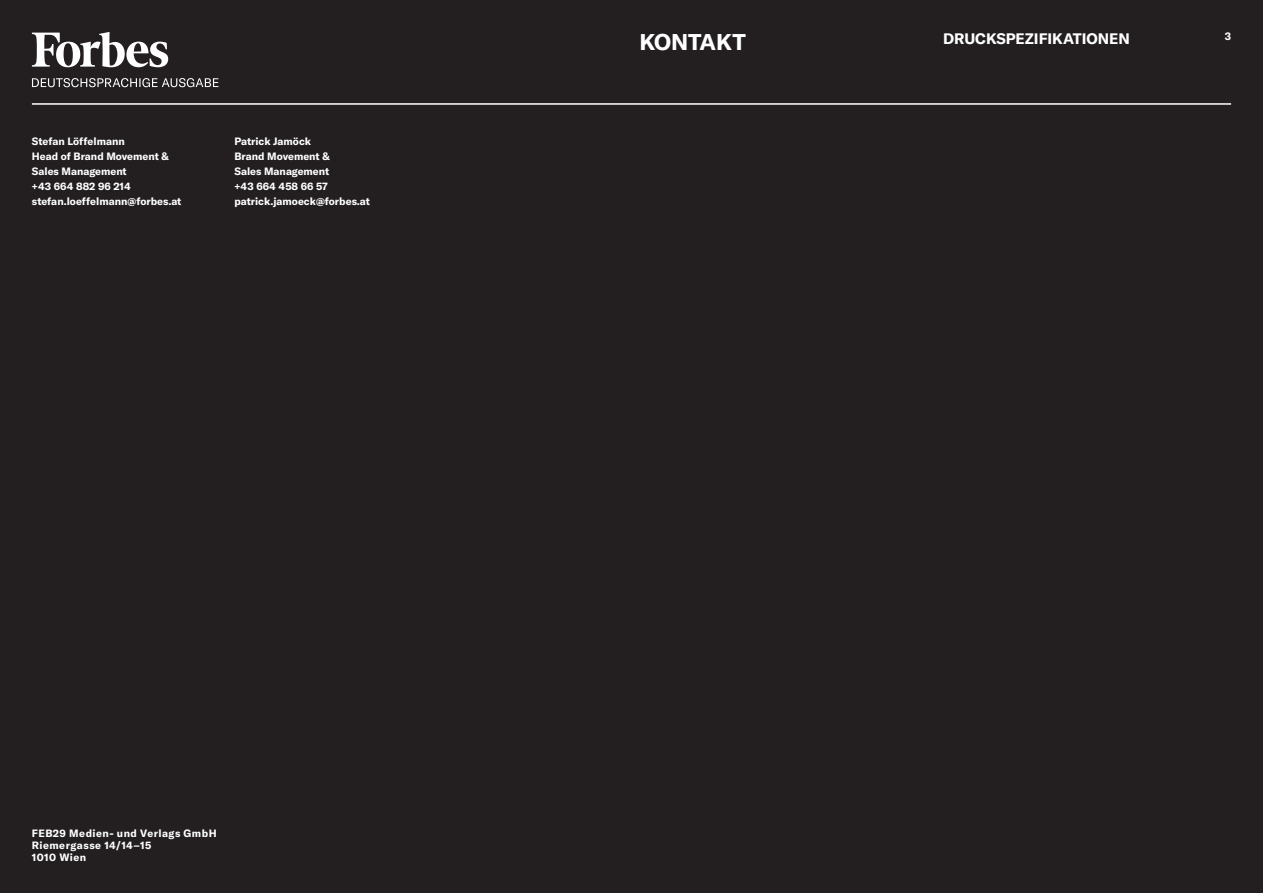
<style>
.page{position:relative;width:1263px;height:893px;background:#231f20}
.page>*{position:absolute;margin:0;border:0;box-sizing:border-box;transform-origin:0 0}
.t1{font:700 22.5px "GT America";color:#fff}
.t2{font:700 15px "GT America";color:#fff}
.t3{font:700 10.5px/15px "GT America";color:#fff}
.t4{font:700 10.5px/12px "GT America";letter-spacing:.045em;color:#fff}
</style>
<div class="page">
<hr style="left:32px;top:103px;width:1199px;height:2px;background:#fff">
<svg style="left:32px;top:32px;width:136px;height:35px"></svg>
<svg style="left:32px;top:78px;width:186px;height:9px"></svg>
<p class="t3" style="left:32px;top:134px;width:151px">Stefan Löffelmann<br>Head of Brand Movement &amp;<br>Sales Management<br>+43 664 882 96 214 stefan.loeffelmann@forbes.at</p>
<p class="t3" style="left:234px;top:134px;width:137px">Patrick Jamöck<br>Brand Movement &amp;<br>Sales Management<br>+43 664 458 66 57 patrick.jamoeck@forbes.at</p>
<p class="t4" style="left:32px;top:827px;width:186px">FEB29 Medien- und Verlags GmbH<br>Riemergasse 14/14–15<br>1010 Wien</p>
<h1 class="t1" style="left:639px;top:28px;width:108px">KONTAKT</h1>
<h2 class="t2" style="left:943px;top:29px;width:188px">DRUCKSPEZIFIKATIONEN</h2>
<p class="t3" style="left:1225px;top:29px;width:8px">3</p>
</div>
